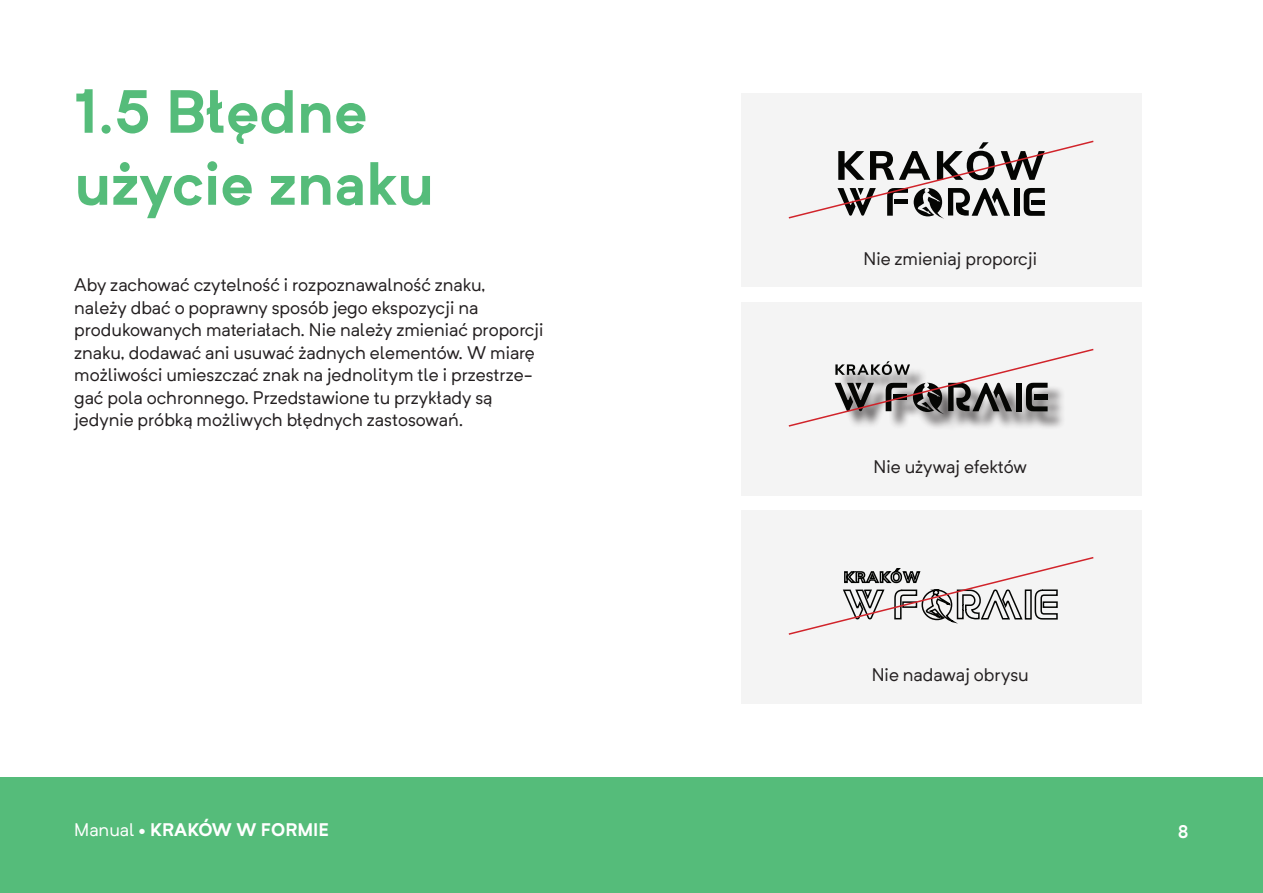
<style>
.page{position:relative;width:1263px;height:893px;background:#fff}
.page>*{position:absolute;margin:0;border:0;box-sizing:border-box;transform-origin:0 0}
.t1{font:700 60px/72px "Neutrif Pro";color:#55bc7a}
.t2{font:18px/22.5px "Neutrif Pro";color:#231f20}
.t3{font:700 18px "Neutrif Pro";color:#fff}
.s1{font-weight:400}
</style>
<div class="page">
<div style="left:0;top:777px;width:1263px;height:116px;background:#55bc7a"></div>
<div style="left:741px;top:510px;width:400px;height:193px;background:#f4f4f4"></div>
<div style="left:741px;top:94px;width:400px;height:193px;background:#f4f4f4"></div>
<div style="left:741px;top:302px;width:400px;height:193px;background:#f4f4f4"></div>
<svg style="left:788px;top:140px;width:306px;height:79px"></svg>
<svg style="left:788px;top:348px;width:306px;height:80px"></svg>
<svg style="left:788px;top:557px;width:306px;height:78px"></svg>
<p class="t1" style="left:74px;top:74px;width:361px">1.5 Błędne użycie znaku</p>
<p class="t2" style="left:74px;top:273px;width:471px">Aby zachować czytelność i rozpoznawalność znaku,<br>należy dbać o poprawny sposób jego ekspozycji na produkowanych materiałach. Nie należy zmieniać proporcji znaku, dodawać ani usuwać żadnych elementów. W miarę możliwości umieszczać znak na jednolitym tle i przestrze&shy;gać pola ochronnego. Przedstawione tu przykłady są jedynie próbką możliwych błędnych zastosowań.</p>
<p class="t2" style="left:863px;top:247px;width:175px">Nie zmieniaj proporcji</p>
<p class="t2" style="left:874px;top:455px;width:155px">Nie używaj efektów</p>
<p class="t2" style="left:872px;top:663px;width:158px">Nie nadawaj obrysu</p>
<p class="t3" style="left:74px;top:817px;width:256px"><span class="s1">Manual</span> • KRAKÓW W FORMIE</p>
<p class="t3" style="left:1178px;top:819px;width:12px">8</p>
</div>
